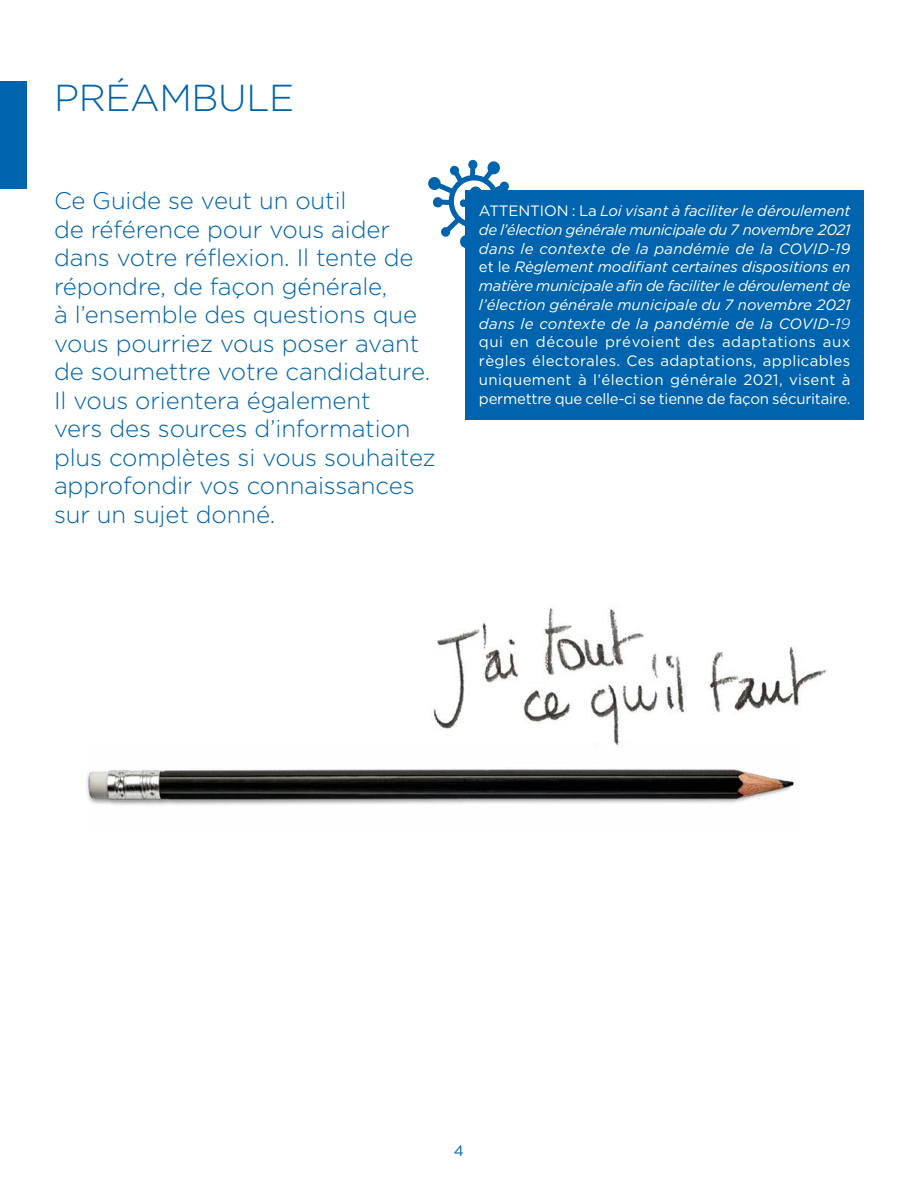
<style>
.page{position:relative;width:918px;height:1188px;background:#fff}
.page>*{position:absolute;margin:0;border:0;box-sizing:border-box;transform-origin:0 0}
.t1{font:300 37.5px "Gotham";letter-spacing:-.01em;color:#0063ad}
.t2{font:300 24px/28.5px "Gotham";letter-spacing:-.005em;color:#0063ad}
.t3{font:italic 15px/18.8px "Gotham HTF";letter-spacing:.01em;color:#fff;text-align:justify}
.t4{font:15px/18.8px "Gotham";letter-spacing:-.015em;color:#fff;text-align:justify}
.t5{font:15px "Gotham";color:#0063ad}
.s1{font-family:"Gotham";font-style:normal}
.s2{font-weight:300}
</style>
<div class="page">
<div style="left:0;top:81px;width:27px;height:108px;background:#0063ad"></div>
<svg style="left:428px;top:160px;width:81px;height:88px"></svg>
<div style="left:465px;top:190px;width:399px;height:230px;background:#0063ad"></div>
<img style="left:433px;top:608px;width:395px;height:134px">
<img style="left:86px;top:742px;width:708px;height:63px">
<h1 class="t1" style="left:54px;top:74px;width:242px">PRÉAMBULE</h1>
<p class="t2" style="left:54px;top:186px;width:383px">Ce Guide se veut un outil<br>de référence pour vous aider dans votre réflexion. Il tente de répondre, de façon générale,<br>à l’ensemble des questions que vous pourriez vous poser avant de soumettre votre candidature.<br>Il vous orientera également<br>vers des sources d’information plus complètes si vous souhaitez approfondir vos connaissances sur un sujet donné.</p>
<p class="t3" style="left:479px;top:201px;width:373px"><span class="s1">ATTENTION : La</span> Loi visant à faciliter le déroulement de l’élection générale municipale du 7 novembre 2021 dans le contexte de la pandémie de la COVID-19 <span class="s1">et le</span> Règlement modifiant certaines dispositions en matière municipale afin de faciliter le déroulement de l’élection générale municipale du 7 novembre 2021 dans le contexte de la pandémie de la COVID-1<span class="s2">9</span></p>
<p class="t4" style="left:479px;top:332px;width:373px">qui en découle prévoient des adaptations aux règles électorales. Ces adaptations, applicables uniquement à l’élection générale 2021, visent à permettre que celle-ci se tienne de façon sécuritaire.</p>
<p class="t5" style="left:454px;top:1143px;width:12px">4</p>
</div>
